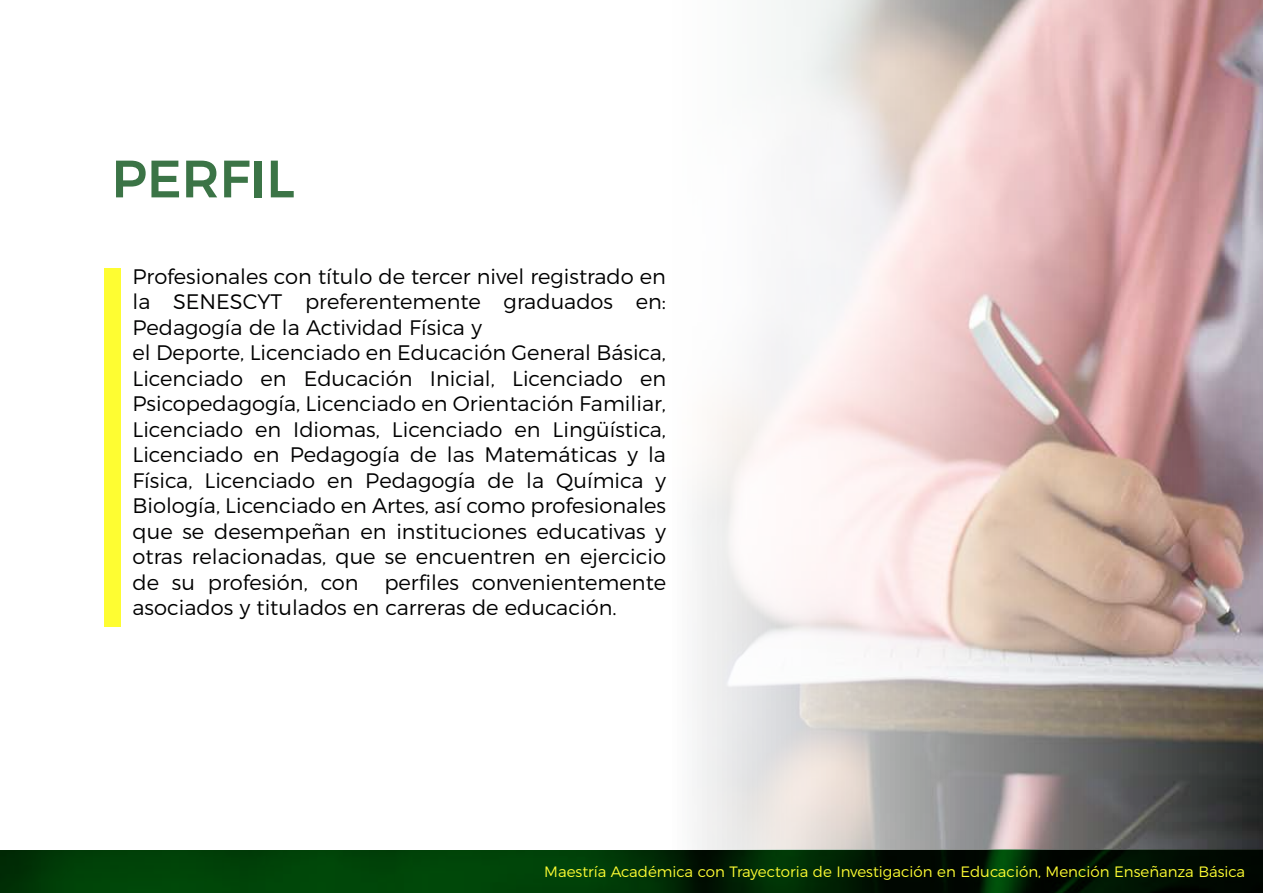
<style>
.page{position:relative;width:1263px;height:893px;background:#fff}
.page>*{position:absolute;margin:0;border:0;box-sizing:border-box;transform-origin:0 0}
.t1{font:500 52.5px "Montserrat";color:#3b7446}
.t2{font:300 21px/25.5px "Montserrat";color:#010001}
.t3{font:300 15px "Montserrat";color:#fefd32}
</style>
<div class="page">
<svg style="left:0;top:850px;width:1263px;height:43px"></svg>
<img style="left:697px;top:0;width:565px;height:850px">
<div style="left:104px;top:268px;width:17px;height:359px;background:#fefd32"></div>
<h1 class="t1" style="left:112px;top:136px;width:185px">PERFIL</h1>
<p class="t2" style="left:132px;top:262px;width:535px">Profesionales con título de tercer nivel registrado en la SENESCYT preferentemente graduados en:<br>Pedagogía de la Actividad Física y<br>el Deporte, Licenciado en Educación General Básica, Licenciado en Educación Inicial, Licenciado en Psicopedagogía, Licenciado en Orientación Familiar, Licenciado en Idiomas, Licenciado en Lingüística, Licenciado en Pedagogía de las Matemáticas y la Física, Licenciado en Pedagogía de la Química y Biología, Licenciado en Artes, así como profesionales que se desempeñan en instituciones educativas y otras relacionadas, que se encuentren en ejercicio de su profesión, con perfiles convenientemente asociados y titulados en carreras de educación.</p>
<p class="t3" style="left:544px;top:860px;width:702px">Maestría Académica con Trayectoria de Investigación en Educación, Mención Enseñanza Básica</p>
</div>
